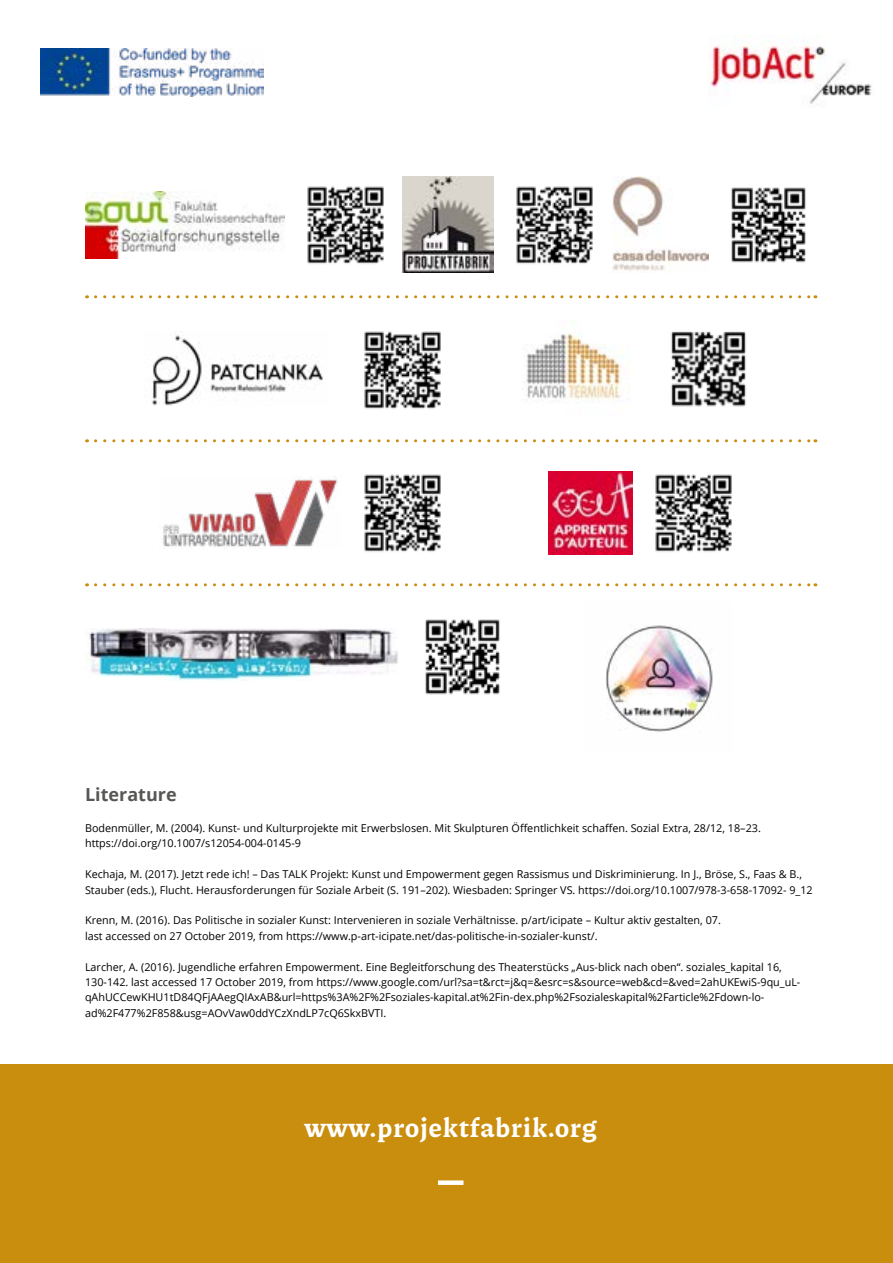
<style>
.page{position:relative;width:893px;height:1263px;background:#fff}
.page>*{position:absolute;margin:0;border:0;box-sizing:border-box;transform-origin:0 0}
.t1{font:100 27px "Piazzolla";letter-spacing:.045em;color:#fff}
.t2{font:700 18px "Open Sans";color:#575756}
.t3{font:10.8px/15.5px "Open Sans";color:#000}
</style>
<div class="page">
<svg style="left:96px;top:295px;width:720px;height:3px"></svg>
<svg style="left:96px;top:439px;width:720px;height:3px"></svg>
<svg style="left:96px;top:583px;width:720px;height:3px"></svg>
<img style="left:549px;top:471px;width:83px;height:84px">
<img style="left:612px;top:177px;width:96px;height:94px">
<img style="left:85px;top:628px;width:313px;height:53px">
<img style="left:151px;top:335px;width:172px;height:71px">
<img style="left:85px;top:192px;width:199px;height:66px">
<img style="left:163px;top:476px;width:175px;height:71px">
<img style="left:524px;top:321px;width:106px;height:81px">
<img style="left:403px;top:177px;width:91px;height:96px">
<img style="left:307px;top:186px;width:77px;height:78px">
<img style="left:364px;top:331px;width:77px;height:78px">
<img style="left:516px;top:186px;width:77px;height:78px">
<img style="left:731px;top:187px;width:75px;height:76px">
<img style="left:671px;top:331px;width:75px;height:76px">
<img style="left:364px;top:474px;width:77px;height:78px">
<img style="left:425px;top:619px;width:75px;height:76px">
<img style="left:655px;top:474px;width:77px;height:78px">
<img style="left:606px;top:625px;width:107px;height:107px">
<img style="left:709px;top:36px;width:163px;height:68px">
<img style="left:40px;top:48px;width:223px;height:49px">
<div style="left:0;top:1065px;width:893px;height:198px;background:#ca8e0e"></div>
<div style="left:438px;top:1180px;width:25px;height:5px;background:#fff"></div>
<h2 class="t2" style="left:85px;top:782px;width:93px">Literature</h2>
<p class="t3" style="left:85px;top:820px;width:677px">Bodenmüller, M. (2004). Kunst- und Kulturprojekte mit Erwerbslosen. Mit Skulpturen Öffentlichkeit schaffen. Sozial Extra, 28/12, 18–23. https://doi.org/10.1007/s12054-004-0145-9</p>
<p class="t3" style="left:85px;top:866px;width:729px">Kechaja, M. (2017). Jetzt rede ich! – Das TALK Projekt: Kunst und Empowerment gegen Rassismus und Diskriminierung. In J., Bröse, S., Faas &amp; B.,<br>Stauber (eds.), Flucht. Herausforderungen für Soziale Arbeit (S. 191–202). Wiesbaden: Springer VS. https://doi.org/10.1007/978-3-658-17092- 9_12</p>
<p class="t3" style="left:85px;top:912px;width:637px">Krenn, M. (2016). Das Politische in sozialer Kunst: Intervenieren in soziale Verhältnisse. p/art/icipate – Kultur aktiv gestalten, 07. last accessed on 27 October 2019, from https://www.p-art-icipate.net/das-politische-in-sozialer-kunst/.</p>
<p class="t3" style="left:85px;top:959px;width:717px">Larcher, A. (2016). Jugendliche erfahren Empowerment. Eine Begleitforschung des Theaterstücks „Aus-blick nach oben“. soziales_kapital 16, 130-142. last accessed 17 October 2019, from https://www.google.com/url?sa=t&amp;rct=j&amp;q=&amp;esrc=s&amp;source=web&amp;cd=&amp;ved=2ahUKEwiS-9qu_uL&shy;qAhUCCewKHU1tD84QFjAAegQIAxAB&amp;url=https%3A%2F%2Fsoziales-kapital.at%2Fin-dex.php%2Fsozialeskapital%2Farticle%2Fdown-lo&shy;ad%2F477%2F858&amp;usg=AOvVaw0ddYCzXndLP7cQ6SkxBVTI.</p>
<h1 class="t1" style="left:305px;top:1111px;width:293px">www.projektfabrik.org</h1>
</div>
